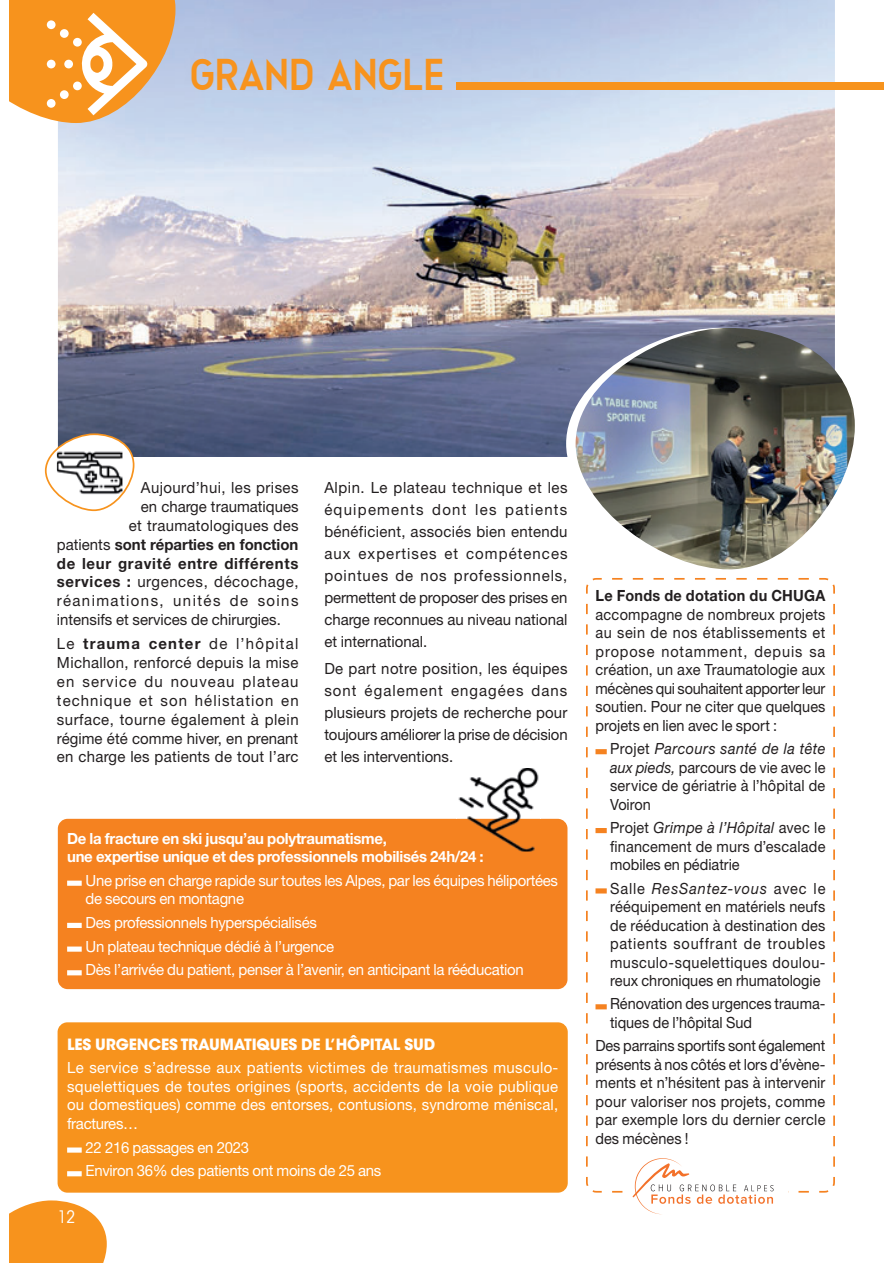
<style>
.page{position:relative;width:893px;height:1263px;background:#fff}
.page>*{position:absolute;margin:0;border:0;box-sizing:border-box;transform-origin:0 0}
.t1{font:700 44.55px "Animosa";letter-spacing:-.01em;color:#f7931d}
.t2{font:condensed 17.1px "ITC Avant Garde Std";color:#fff}
.t3{font:15.45px/18.5px "Helvetica Neue LT Std";letter-spacing:.005em;color:#231f20;text-align:justify;scale:.94 1}
.t4{font:15.45px/22px "Helvetica Neue LT Std";letter-spacing:.005em;color:#231f20;text-align:justify}
.t5{font:15.45px/18.5px "Helvetica Neue LT Std";letter-spacing:-.02em;color:#fff}
.t6{font:700 15.45px/18.5px "Helvetica Neue LT Std";letter-spacing:-.02em;color:#fff}
.t7{font:700 15.45px "ITC Avant Garde Std";letter-spacing:-.01em;color:#fff}
.t8{font:700 15.45px "Helvetica Neue LT Std";color:#231f20}
.t9{font:700 15.45px "Helvetica Neue LT Std";letter-spacing:.05em;color:#231f20}
.t10{font:15.45px "Helvetica Neue LT Std";letter-spacing:.04em;color:#231f20}
.t11{font:15.45px "Helvetica Neue LT Std";letter-spacing:.095em;color:#231f20}
.t12{font:700 15.45px "Helvetica Neue LT Std";letter-spacing:.02em;color:#231f20;scale:.94 1}
.t13{font:15.45px "Helvetica Neue LT Std";letter-spacing:.03em;color:#231f20}
.s1{font-weight:400}
.s2{font-weight:700}
.s3{font-style:italic}
</style>
<div class="page">
<img style="left:58px;top:0;width:777px;height:457px">
<svg style="left:9px;top:0;width:166px;height:123px;background:#f0aa58"></svg>
<div style="left:73px;top:38px;width:9px;height:9px;background:#fff;border-radius:50%"></div>
<div style="left:60px;top:29px;width:9px;height:9px;background:#fff;border-radius:50%"></div>
<div style="left:47px;top:20px;width:9px;height:9px;background:#fff;border-radius:50%"></div>
<div style="left:73px;top:82px;width:9px;height:8px;background:#fff;border-radius:50%"></div>
<div style="left:60px;top:90px;width:9px;height:9px;background:#fff;border-radius:50%"></div>
<div style="left:47px;top:99px;width:9px;height:9px;background:#fff;border-radius:50%"></div>
<div style="left:47px;top:60px;width:9px;height:8px;background:#fff;border-radius:50%"></div>
<div style="left:64px;top:60px;width:9px;height:8px;background:#fff;border-radius:50%"></div>
<div style="left:456px;top:82px;width:427px;height:8px;background:#f7931d"></div>
<svg style="left:9px;top:1200px;width:98px;height:63px;background:#f7a038"></svg>
<svg style="left:586px;top:578px;width:249px;height:636px"></svg>
<div style="left:58px;top:819px;width:509px;height:170px;background:#f58220;border-radius:10px"></div>
<div style="left:58px;top:1022px;width:510px;height:171px;background:#f7931d;border-radius:10px"></div>
<div style="left:67px;top:1148px;width:15px;height:5px;background:#fff"></div>
<div style="left:67px;top:1171px;width:15px;height:5px;background:#fff"></div>
<div style="left:67px;top:881px;width:15px;height:5px;background:#fff"></div>
<div style="left:67px;top:923px;width:15px;height:5px;background:#fff"></div>
<div style="left:67px;top:947px;width:15px;height:5px;background:#fff"></div>
<div style="left:67px;top:970px;width:15px;height:5px;background:#fff"></div>
<svg style="left:566px;top:328px;width:10px;height:129px"></svg>
<img style="left:576px;top:328px;width:279px;height:241px">
<svg style="left:44px;top:433px;width:91px;height:79px"></svg>
<img style="left:457px;top:768px;width:83px;height:84px">
<svg style="left:457px;top:851px;width:26px;height:1px"></svg>
<h1 class="t1" style="left:189px;top:59px;width:257px">GRAND ANGLE</h1>
<p class="t13" style="left:141px;top:482px;width:159px">Aujourd’hui, les prises</p>
<p class="t4" style="left:141px;top:497px;width:159px">en charge traumatiques</p>
<p class="t4" style="left:129px;top:516px;width:171px">et traumatologiques des</p>
<p class="t8" style="left:57px;top:539px;width:243px"><span class="s1">patients</span> sont réparties en fonction</p>
<p class="t9" style="left:57px;top:558px;width:243px">de leur gravité entre différents</p>
<p class="t10" style="left:57px;top:576px;width:243px"><span class="s2">services :</span> urgences, décochage,</p>
<p class="t11" style="left:57px;top:595px;width:243px">réanimations, unités de soins</p>
<p class="t4" style="left:57px;top:610px;width:225px">intensifs et services de chirurgies.</p>
<p class="t4" style="left:57px;top:635px;width:243px;line-height:18.9px">Le <span class="s2">trauma center</span> de l’hôpital Michallon, renforcé depuis la mise en service du nouveau plateau technique et son hélistation en surface, tourne également à plein régime été comme hiver, en prenant en charge les patients de tout l’arc</p>
<p class="t4" style="left:324px;top:478px;width:245px">Alpin. Le plateau technique et les équipements dont les patients bénéficient, associés bien entendu aux expertises et compétences pointues de nos professionnels, permettent de proposer des prises en charge reconnues au niveau national et international.</p>
<p class="t4" style="left:324px;top:659px;width:245px">De part notre position, les équipes sont également engagées dans plusieurs projets de recherche pour toujours améliorer la prise de décision et les interventions.</p>
<p class="t6" style="left:67px;top:830px;width:418px">De la fracture en ski jusqu’au polytraumatisme,<br>une expertise unique et des professionnels mobilisés 24h/24 :</p>
<p class="t5" style="left:86px;top:872px;width:474px">Une prise en charge rapide sur toutes les Alpes, par les équipes héliportées de secours en montagne</p>
<p class="t5" style="left:86px;top:912px;width:440px;line-height:23.7px">Des professionnels hyperspécialisés<br>Un plateau technique dédié à l’urgence<br>Dès l’arrivée du patient, penser à l’avenir, en anticipant la rééducation</p>
<p class="t7" style="left:67px;top:1036px;width:369px">LES URGENCES TRAUMATIQUES DE L’HÔPITAL SUD</p>
<p class="t5" style="left:67px;top:1060px;width:493px;text-align:justify">Le service s’adresse aux patients victimes de traumatismes musculo&shy;squelettiques de toutes origines (sports, accidents de la voie publique ou domestiques) comme des entorses, contusions, syndrome méniscal, fractures…</p>
<p class="t5" style="left:86px;top:1137px;width:297px;line-height:23.7px">22 216 passages en 2023<br>Environ 36% des patients ont moins de 25 ans</p>
<p class="t2" style="left:58px;top:1207px;width:19px">12</p>
<p class="t12" style="left:595px;top:590px;width:246px">Le Fonds de dotation du CHUGA</p>
<p class="t3" style="left:595px;top:606px;width:246px">accompagne de nombreux projets au sein de nos établissements et propose notamment, depuis sa création, un axe Traumatologie aux mécènes qui souhaitent apporter leur soutien. Pour ne citer que quelques projets en lien avec le sport :</p>
<p class="t3" style="left:610px;top:741px;width:231px">Projet <span class="s3">Parcours santé de la tête aux pieds,</span> parcours de vie avec le service de gériatrie à l’hôpital de Voiron</p>
<p class="t3" style="left:610px;top:820px;width:231px">Projet <span class="s3">Grimpe à l’Hôpital</span> avec le financement de murs d’escalade mobiles en pédiatrie</p>
<p class="t3" style="left:610px;top:880px;width:231px">Salle <span class="s3">ResSantez-vous</span> avec le rééquipement en matériels neufs de rééducation à destination des patients souffrant de troubles musculo-squelettiques doulou&shy;reux chroniques en rhumatologie</p>
<p class="t3" style="left:610px;top:996px;width:231px">Rénovation des urgences trauma&shy;tiques de l’hôpital Sud</p>
<p class="t3" style="left:595px;top:1038px;width:246px">Des parrains sportifs sont également présents à nos côtés et lors d’évène&shy;ments et n’hésitent pas à intervenir pour valoriser nos projets, comme par exemple lors du dernier cercle des mécènes !</p>
</div>
